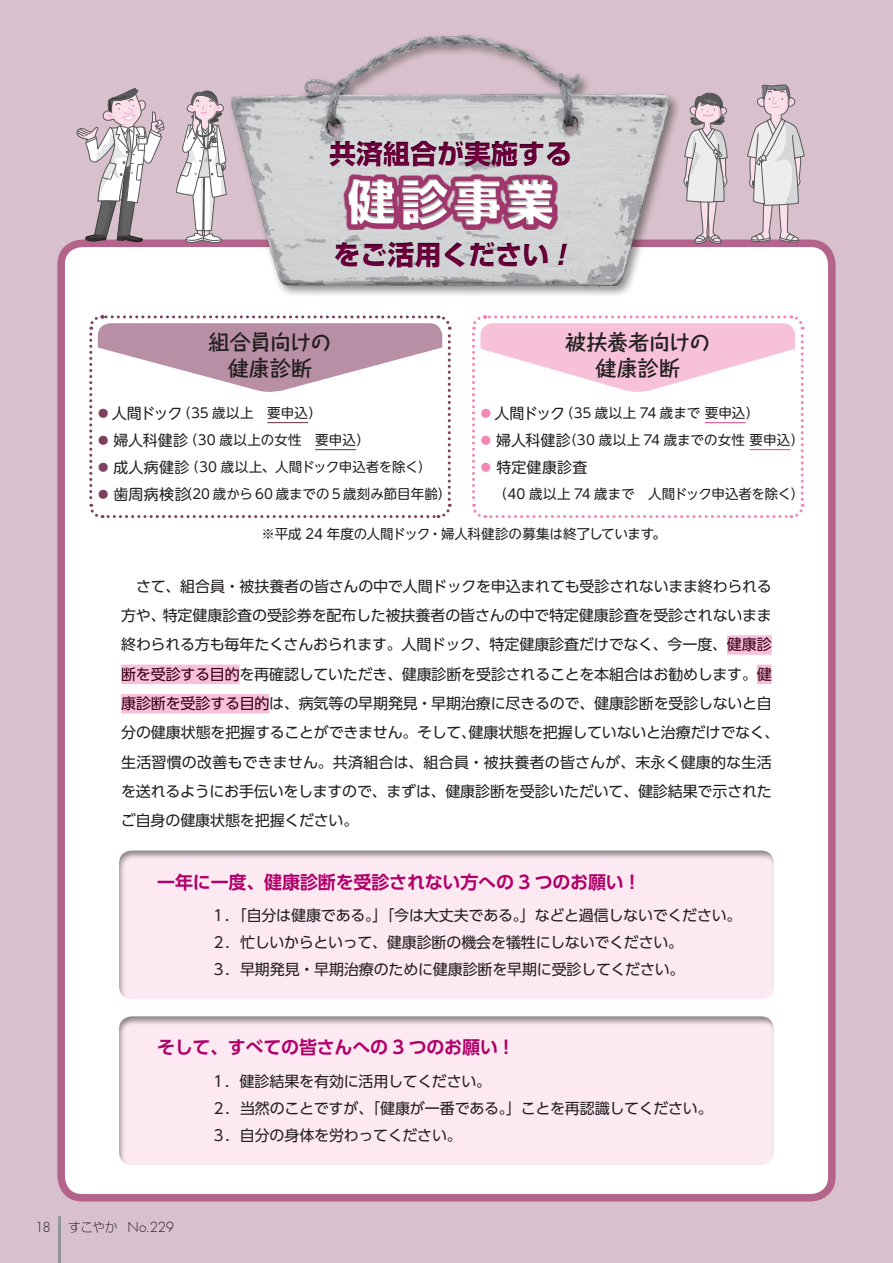
<style>
.page{position:relative;width:893px;height:1263px;background:#d8c1cc}
.page>*{position:absolute;margin:0;border:0;box-sizing:border-box;transform-origin:0 0}
.t1{font:800 48px "Shin Go Pro";color:#fff}
.t2{font:800 27px "Shin Go Pro";color:#70003e}
.t3{font:700 21px "Taka Hand Std De";letter-spacing:-.02em;color:#231f20}
.t4{font:700 18px "UD Shin Go Pro De";letter-spacing:-.01em;color:#b0016a}
.UD新ゴ10pt_18{font:15px/29.4px "UD Shin Go Pro";letter-spacing:-.01em;color:#231f20}
.UD新丸ゴR_9pt_18{font:15px "UD Shin M Go Pro";letter-spacing:.015em;color:#231f20}
.UD新丸ゴR_9pt_18-2{font:13.5px "UD Shin M Go Pro";color:#231f20}
.t5{font:300 13.5px "Futura";letter-spacing:-.02em;color:#231f20}
.s1{font-size:15px;color:#f287b6}
.s2{font-size:15px}
.s3{color:#f287b6}
.s4{font-size:15px;color:#7d405d}
.s5{color:#3b0019}
.s6{font-family:"Shin Go Pro";font-stretch:expanded;font-size:12.75px}
</style>
<div class="page">
<div style="left:61px;top:243px;width:771px;height:955px;background:#fff;border-radius:21px"></div>
<div style="left:57px;top:240px;width:779px;height:961px;border:8px solid #b4638a;border-radius:21px"></div>
<div style="left:119px;top:850px;width:657px;height:151px;background:#231f20;opacity:.5"></div>
<div style="left:119px;top:1016px;width:657px;height:151px;background:#231f20;opacity:.5"></div>
<div style="left:228px;top:31px;width:453px;height:266px;background:#231f20;opacity:.5"></div>
<img style="left:232px;top:35px;width:438px;height:252px">
<svg style="left:89px;top:315px;width:363px;height:204px"></svg>
<svg style="left:472px;top:315px;width:333px;height:203px"></svg>
<hr style="left:267px;top:422px;width:41px;height:1px;background:#7d405d">
<hr style="left:315px;top:449px;width:41px;height:1px;background:#7d405d">
<div style="left:727px;top:635px;width:45px;height:20px;background:#f7c1d9"></div>
<div style="left:121px;top:665px;width:119px;height:19px;background:#f7c1d9"></div>
<div style="left:757px;top:665px;width:15px;height:19px;background:#f7c1d9"></div>
<div style="left:121px;top:694px;width:148px;height:19px;background:#f7c1d9"></div>
<div style="left:301px;top:125px;width:315px;height:147px;background:#231f20;opacity:.5"></div>
<div style="left:238px;top:163px;width:425px;height:73px;background:#231f20;opacity:.5"></div>
<hr style="left:705px;top:422px;width:41px;height:1px;background:#ef59a1">
<hr style="left:750px;top:449px;width:40px;height:1px;background:#ef59a1">
<svg style="left:175px;top:90px;width:52px;height:154px"></svg>
<svg style="left:76px;top:88px;width:89px;height:157px"></svg>
<svg style="left:747px;top:84px;width:58px;height:163px"></svg>
<svg style="left:683px;top:92px;width:45px;height:153px"></svg>
<hr style="left:58px;top:1216px;width:3px;height:47px;background:#939598">
<h2 class="t2" style="left:329px;top:133px;width:245px">共済組合が実施する</h2>
<h1 class="t1" style="left:348px;top:164px;width:208px">健診事業</h1>
<h2 class="t2" style="left:333px;top:233px;width:236px">をご活用ください !</h2>
<p class="t3" style="left:565px;top:328px;width:147px">被扶養者向けの</p>
<p class="t3" style="left:596px;top:354px;width:86px">健康診断</p>
<p class="UD新丸ゴR_9pt_18-2" style="left:478px;top:402px;width:282px"><span class="s1">◦</span><span class="s2">人間ドック</span>（35 歳以上 74 歳まで 要申込）</p>
<p class="UD新丸ゴR_9pt_18-2" style="left:478px;top:429px;width:327px"><span class="s1">◦</span> <span class="s2">婦人科健診</span>（30 歳以上 74 歳までの女性 要申込）</p>
<p class="UD新丸ゴR_9pt_18" style="left:478px;top:455px;width:111px"><span class="s3">◦</span> 特定健康診査</p>
<p class="UD新丸ゴR_9pt_18-2" style="left:494px;top:483px;width:312px">（40 歳以上 74 歳まで　人間ドック申込者を除く）</p>
<p class="UD新丸ゴR_9pt_18-2" style="left:261px;top:523px;width:406px">※平成 24 年度の人間ドック・婦人科健診の募集は終了しています。</p>
<p class="t3" style="left:209px;top:328px;width:124px">組合員向けの</p>
<p class="t3" style="left:228px;top:354px;width:86px">健康診断</p>
<p class="UD新丸ゴR_9pt_18-2" style="left:96px;top:402px;width:227px"><span class="s4">◦</span><span class="s2">人間ドック</span>（35 歳以上　要申込）</p>
<p class="UD新丸ゴR_9pt_18-2" style="left:96px;top:429px;width:275px"><span class="s4">◦</span> <span class="s2">婦人科健診</span>（30 歳以上の女性　要申込）</p>
<p class="UD新丸ゴR_9pt_18-2" style="left:96px;top:456px;width:337px"><span class="s4">◦</span> <span class="s2">成人病健診</span>（30 歳以上、人間ドック申込者を除く）</p>
<p class="UD新丸ゴR_9pt_18-2" style="left:96px;top:483px;width:357px"><span class="s4">◦</span> <span class="s2">歯周病検診</span>（20 歳から60 歳までの5 歳刻み節目年齢）</p>
<p class="UD新ゴ10pt_18" style="left:121px;top:571px;width:660px">　さて、組合員・被扶養者の皆さんの中で人間ドックを申込まれても受診されないまま終わられる方や、特定健康診査の受診券を配布した被扶養者の皆さんの中で特定健康診査を受診されないまま終わられる方も毎年たくさんおられます。人間ドック、特定健康診査だけでなく、今一度、<span class="s5">健康診断を受診する目的</span>を再確認していただき、健康診断を受診されることを本組合はお勧めします。<span class="s5">健康診断を受診する目的</span>は、病気等の早期発見・早期治療に尽きるので、健康診断を受診しないと自分の健康状態を把握することができません。そして、健康状態を把握していないと治療だけでなく、生活習慣の改善もできません。共済組合は、組合員・被扶養者の皆さんが、末永く健康的な生活を送れるようにお手伝いをしますので、まずは、健康診断を受診いただいて、健診結果で示されたご自身の健康状態を把握ください。</p>
<p class="t4" style="left:157px;top:867px;width:485px">一年に一度、健康診断を受診されない方への 3 つのお願い！</p>
<p class="UD新ゴ10pt_18" style="left:211px;top:900px;width:532px">１．「自分は健康である。」「今は大丈夫である。」などと過信しないでください。</p>
<p class="UD新ゴ10pt_18" style="left:211px;top:927px;width:474px">２．忙しいからといって、健康診断の機会を犠牲にしないでください。</p>
<p class="UD新ゴ10pt_18" style="left:211px;top:954px;width:475px">３．早期発見・早期治療のために健康診断を早期に受診してください。</p>
<p class="t4" style="left:157px;top:1033px;width:359px">そして、すべての皆さんへの 3 つのお願い！</p>
<p class="UD新ゴ10pt_18" style="left:211px;top:1066px;width:282px">１．健診結果を有効に活用してください。</p>
<p class="UD新ゴ10pt_18" style="left:211px;top:1093px;width:503px">２．当然のことですが、「健康が一番である。」ことを再認識してください。</p>
<p class="UD新ゴ10pt_18" style="left:211px;top:1120px;width:252px">３．自分の身体を労わってください。</p>
<p class="t5" style="left:36px;top:1218px;width:17px">18</p>
<p class="t5" style="left:68px;top:1218px;width:108px"><span class="s6">すこやか</span> No.229</p>
</div>
